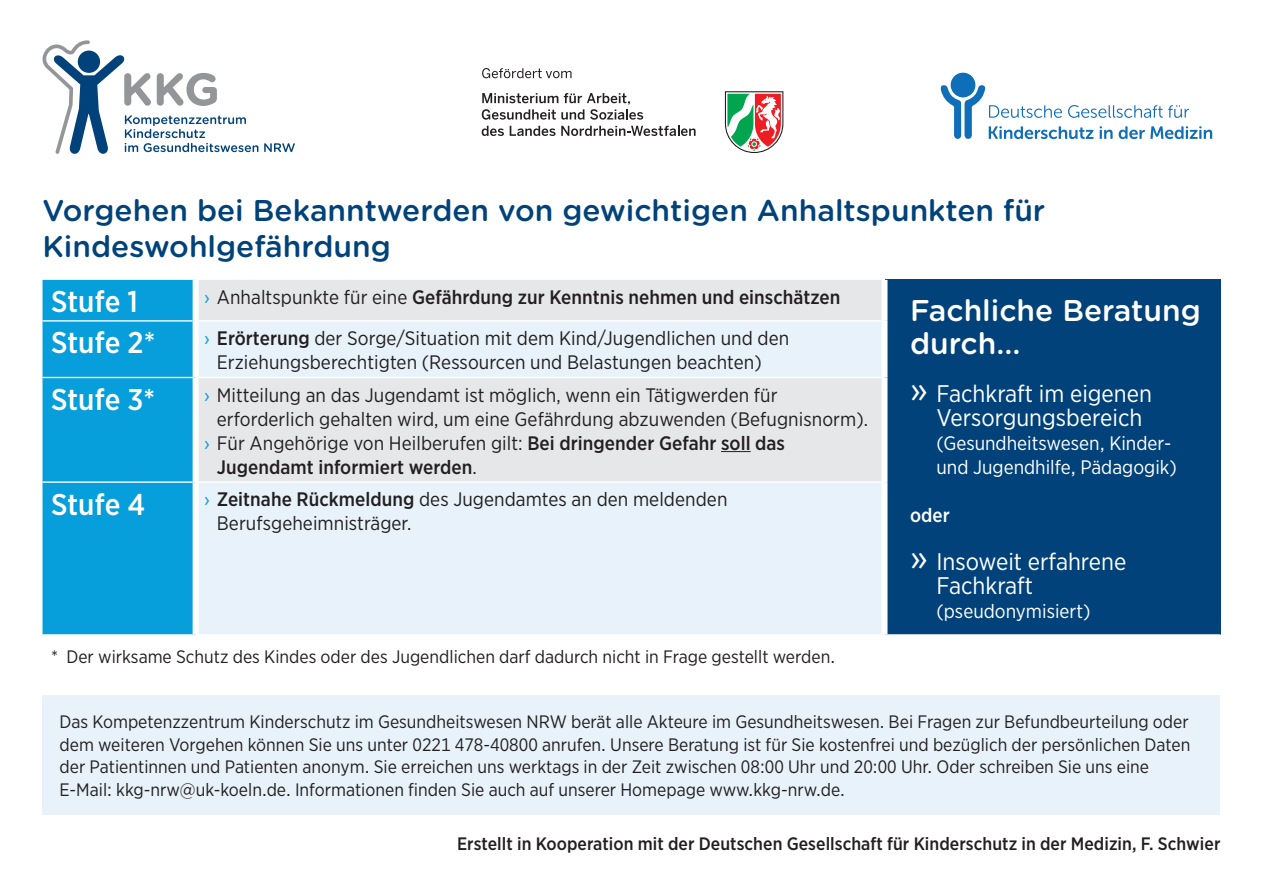
<style>
.page{position:relative;width:1263px;height:893px;background:#fff}
.page>*{position:absolute;margin:0;border:0;box-sizing:border-box;transform-origin:0 0}
.t1{font:500 30px/36px "Gotham Rounded";color:#004279}
.t2{font:500 30px "Gotham Narrow";letter-spacing:.005em;color:#fff}
.t3{font:500 30px/33px "Gotham Rounded";color:#fff}
.t4{font:24px/24px "Gotham Narrow";color:#fff}
.t5{font:19.5px/24px "Gotham Narrow";letter-spacing:.005em;color:#231f20}
.t6{font:500 19.5px "Gotham Narrow";letter-spacing:.005em;color:#231f20}
.t7{font:19.5px/24px "Gotham Narrow";color:#fff}
.t8{font:500 19.5px "Gotham Narrow";color:#fff}
.t9{font:18px/22.5px "Gotham Narrow";color:#231f20}
.t10{font:500 18px "Gotham Narrow";letter-spacing:.005em;color:#231f20}
.s1{font-weight:400;color:#069edb}
.s2{font-weight:400}
.s3{color:#069edb}
.s4{font-weight:500}
.s5{font-size:36px}
</style>
<div class="page">
<div style="left:43px;top:280px;width:150px;height:354px;background:#069edb"></div>
<div style="left:199px;top:280px;width:682px;height:201px;background:#e6e7e9"></div>
<div style="left:884px;top:280px;width:336px;height:355px;background:#004279"></div>
<div style="left:196px;top:321px;width:688px;height:56px;background:#e8f2fa"></div>
<div style="left:196px;top:482px;width:688px;height:153px;background:#e8f2fa"></div>
<hr style="left:43px;top:320px;width:150px;height:2px;background:#fff">
<hr style="left:199px;top:320px;width:682px;height:2px;background:#fff">
<hr style="left:43px;top:377px;width:150px;height:1px;background:#fff">
<hr style="left:199px;top:377px;width:682px;height:1px;background:#fff">
<hr style="left:43px;top:481px;width:150px;height:2px;background:#fff">
<hr style="left:199px;top:481px;width:682px;height:2px;background:#fff">
<div style="left:881px;top:280px;width:6px;height:41px;background:#fff"></div>
<div style="left:193px;top:321px;width:6px;height:56px;background:#fff"></div>
<div style="left:881px;top:321px;width:6px;height:56px;background:#fff"></div>
<div style="left:881px;top:377px;width:6px;height:105px;background:#fff"></div>
<div style="left:193px;top:482px;width:6px;height:152px;background:#fff"></div>
<div style="left:881px;top:482px;width:6px;height:152px;background:#fff"></div>
<hr style="left:884px;top:634px;width:336px;height:2px;background:#fff">
<hr style="left:196px;top:634px;width:688px;height:2px;background:#fff">
<hr style="left:721px;top:451px;width:30px;height:1px;background:#231f20">
<div style="left:43px;top:695px;width:1177px;height:119px;background:#e8f2fa"></div>
<div style="left:950px;top:72px;width:25px;height:26px;background:#0f6eb8;border-radius:50%"></div>
<svg style="left:941px;top:85px;width:271px;height:54px"></svg>
<svg style="left:725px;top:91px;width:58px;height:62px"></svg>
<svg style="left:482px;top:93px;width:161px;height:27px"></svg>
<svg style="left:482px;top:126px;width:22px;height:10px"></svg>
<svg style="left:510px;top:126px;width:45px;height:10px"></svg>
<svg style="left:561px;top:126px;width:134px;height:10px"></svg>
<svg style="left:482px;top:68px;width:89px;height:10px"></svg>
<svg style="left:43px;top:40px;width:215px;height:114px"></svg>
<svg style="left:264px;top:143px;width:31px;height:9px"></svg>
<h1 class="t1" style="left:43px;top:191px;width:1004px">Vorgehen bei Bekanntwerden von gewichtigen Anhaltspunkten für<br>Kindeswohlgefährdung</h1>
<h1 class="t2" style="left:51px;top:283px;width:88px">Stufe 1</h1>
<p class="t6" style="left:204px;top:285px;width:638px"><span class="s1">›</span> <span class="s2">Anhaltspunkte für eine</span> Gefährdung zur Kenntnis nehmen und einschätzen</p>
<h1 class="t2" style="left:51px;top:324px;width:106px">Stufe 2*</h1>
<p class="t5" style="left:217px;top:326px;width:574px;text-indent:-13px"><span class="s3">›</span> <span class="s4">Erörterung</span> der Sorge/Situation mit dem Kind/Jugendlichen und den<br>Erziehungsberechtigten (Ressourcen und Belastungen beachten)</p>
<h1 class="t2" style="left:51px;top:380px;width:106px">Stufe 3*</h1>
<p class="t5" style="left:204px;top:382px;width:575px"><span class="s3">›</span> Mitteilung an das Jugendamt ist möglich, wenn ein Tätigwerden für</p>
<p class="t5" style="left:217px;top:406px;width:653px">erforderlich gehalten wird, um eine Gefährdung abzuwenden (Befugnisnorm).</p>
<p class="t5" style="left:204px;top:430px;width:582px"><span class="s3">›</span> Für Angehörige von Heilberufen gilt: <span class="s4">Bei dringender Gefahr soll das</span></p>
<p class="t6" style="left:217px;top:454px;width:261px">Jugendamt informiert werden<span class="s2">.</span></p>
<h1 class="t2" style="left:51px;top:485px;width:96px">Stufe 4</h1>
<p class="t5" style="left:217px;top:487px;width:512px;text-indent:-13px"><span class="s3">›</span> <span class="s4">Zeitnahe Rückmeldung</span> des Jugendamtes an den meldenden<br>Berufsgeheimnisträger.</p>
<p class="t9" style="left:51px;top:645px;width:785px">* Der wirksame Schutz des Kindes oder des Jugendlichen darf dadurch nicht in Frage gestellt werden.</p>
<h1 class="t3" style="left:910px;top:292px;width:292px">Fachliche Beratung durch...</h1>
<h2 class="t4" style="left:936px;top:381px;width:217px;text-indent:-26px"><span class="s5">»</span> Fachkraft im eigenen<br>Versorgungsbereich</h2>
<p class="t7" style="left:936px;top:431px;width:242px">(Gesundheitswesen, Kinder&shy;und Jugendhilfe, Pädagogik)</p>
<p class="t8" style="left:910px;top:503px;width:41px">oder</p>
<h2 class="t4" style="left:936px;top:549px;width:191px;text-indent:-26px"><span class="s5">»</span> Insoweit erfahrene<br>Fachkraft</h2>
<p class="t7" style="left:936px;top:599px;width:156px">(pseudonymisiert)</p>
<p class="t9" style="left:60px;top:710px;width:1132px">Das Kompetenzzentrum Kinderschutz im Gesundheitswesen NRW berät alle Akteure im Gesundheitswesen. Bei Fragen zur Befundbeurteilung oder dem weiteren Vorgehen können Sie uns unter 0221 478-40800 anrufen. Unsere Beratung ist für Sie kostenfrei und bezüglich der persönlichen Daten der Patientinnen und Patienten anonym. Sie erreichen uns werktags in der Zeit zwischen 08:00 Uhr und 20:00 Uhr. Oder schreiben Sie uns eine E-Mail: kkg-nrw@uk-koeln.de. Informationen finden Sie auch auf unserer Homepage www.kkg-nrw.de.</p>
<p class="t10" style="left:457px;top:833px;width:765px">Erstellt in Kooperation mit der Deutschen Gesellschaft für Kinderschutz in der Medizin, F. Schwier</p>
</div>
